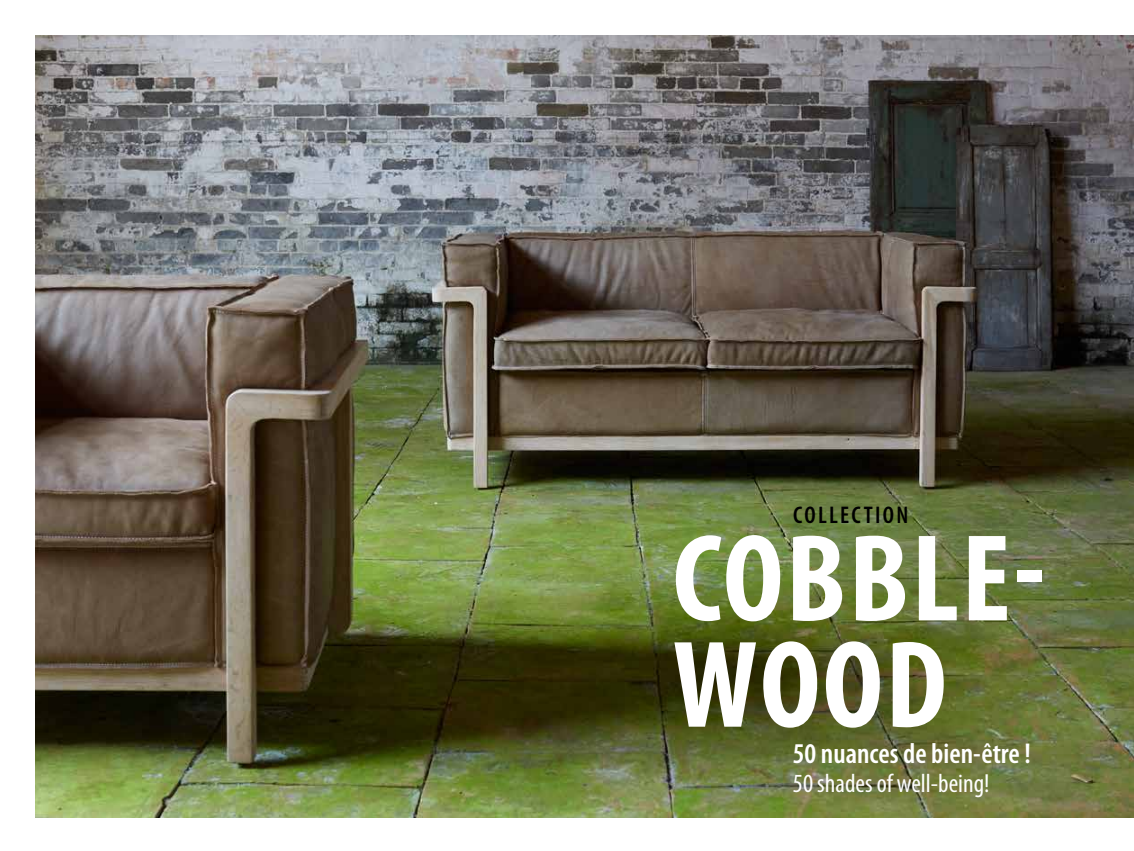
<style>
.page{position:relative;width:1134px;height:851px;background:#fff}
.page>*{position:absolute;margin:0;border:0;box-sizing:border-box;transform-origin:0 0}
.t1{font:700 condensed 125px/106.2px "Myriad Pro";letter-spacing:.02em;color:#fff}
.t2{font:600 condensed 28.75px "Myriad Pro";color:#fff}
.t3{font:condensed 26.25px "Myriad Pro";color:#fff}
.t4{font:600 condensed 24.25px "Myriad Pro";letter-spacing:.095em;color:#000}
</style>
<div class="page">
<img style="left:35px;top:35px;width:1099px;height:782px">
<p class="t4" style="left:793px;top:501px;width:117px">COLLECTION</p>
<h1 class="t1" style="left:673px;top:527px;width:374px">COBBLE-<br>WOOD</h1>
<p class="t2" style="left:793px;top:737px;width:239px">50 nuances de bien-être !</p>
<p class="t3" style="left:793px;top:768px;width:198px">50 shades of well-being!</p>
</div>
